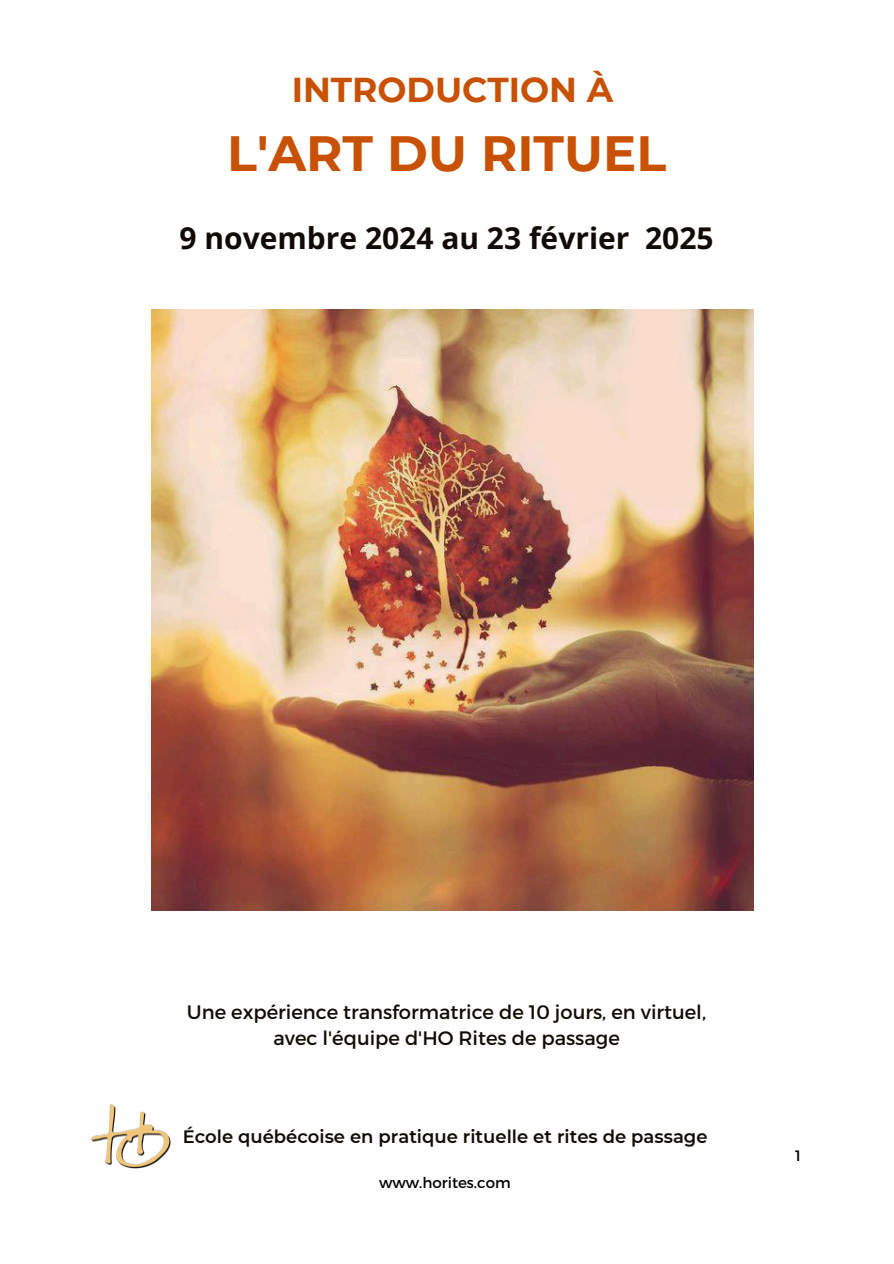
<style>
.page{position:relative;width:894px;height:1264px;background:#fff}
.page>*{position:absolute;margin:0;border:0;box-sizing:border-box;transform-origin:0 0}
.t1{font:700 49.5px "Montserrat";color:#c85103}
.t2{font:700 34.5px "Montserrat";color:#c85103}
.t3{font:700 30px "Open Sans";color:#100c05}
.t4{font:19.5px/25.8px "Montserrat";color:#100c05;text-align:center}
.t5{font:600 18px "Montserrat";color:#100c05}
.t6{font:15px "Montserrat";color:#000}
</style>
<div class="page">
<img style="left:91px;top:1104px;width:80px;height:65px">
<img style="left:152px;top:310px;width:600px;height:600px">
<h4 class="t2" style="left:291px;top:68px;width:323px">INTRODUCTION À</h4>
<p class="t1" style="left:227px;top:123px;width:440px">L'ART DU RITUEL</p>
<p class="t3" style="left:179px;top:216px;width:535px">9 novembre 2024 au 23 février 2025</p>
<h2 class="t4" style="left:187px;top:998px;width:520px">Une expérience transformatrice de 10 jours, en virtuel, avec l'équipe d'HO Rites de passage</h2>
<h5 class="t5" style="left:183px;top:1125px;width:526px">École québécoise en pratique rituelle et rites de passage</h5>
<p class="t6" style="left:379px;top:1173px;width:133px">www.horites.com</p>
<p class="t6" style="left:794px;top:1145px;width:7px">1</p>
</div>
